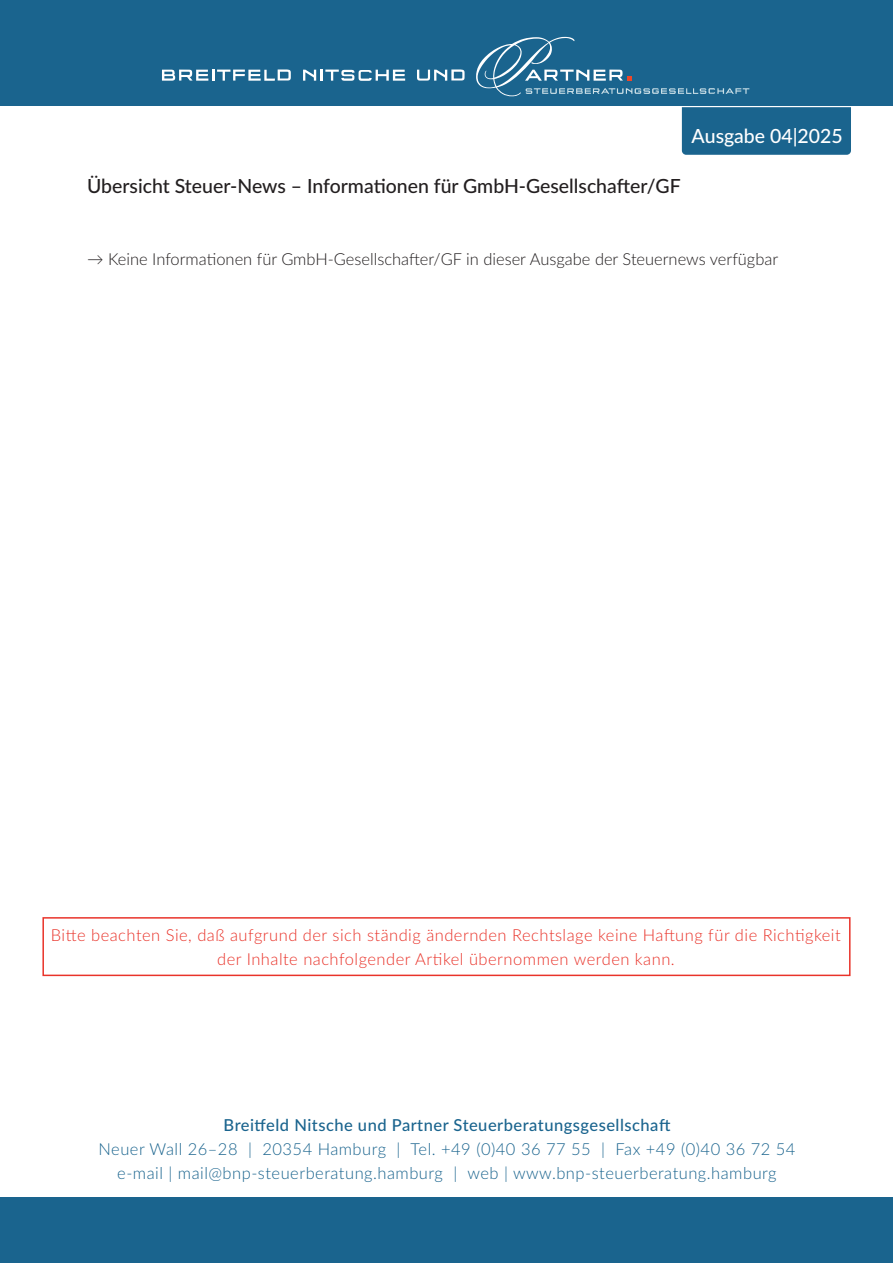
<style>
.page{position:relative;width:893px;height:1263px;background:#fff}
.page>*{position:absolute;margin:0;border:0;box-sizing:border-box;transform-origin:0 0}
.t1{font:500 19.5px "Lato";color:#231f20}
.t2{font:500 19.5px "Lato";color:#fff}
.t3{font:300 16.5px/24px "Lato";letter-spacing:.03em;color:#e9332a;text-align:center}
.t4{font:300 16.5px/24px "Lato";letter-spacing:.03em;color:#1a648e;text-align:center}
.t5{font:300 16.5px "Lato";color:#231f20}
.t6{font:500 16.5px "Lato";letter-spacing:.03em;color:#1a648e}
</style>
<div class="page">
<div style="left:0;top:0;width:893px;height:105px;background:#1a648e"></div>
<svg style="left:162px;top:69px;width:129px;height:12px"></svg>
<svg style="left:303px;top:70px;width:102px;height:11px"></svg>
<svg style="left:417px;top:69px;width:48px;height:12px"></svg>
<svg style="left:476px;top:37px;width:273px;height:59px"></svg>
<div style="left:0;top:1197px;width:893px;height:66px;background:#1a648e"></div>
<div style="left:42px;top:917px;width:808px;height:59px;border:2px solid #e9332a"></div>
<div style="left:682px;top:107px;width:169px;height:48px;background:#1a648e"></div>
<p class="t2" style="left:692px;top:122px;width:153px">Ausgabe 04|2025</p>
<p class="t1" style="left:87px;top:172px;width:595px">Übersicht Steuer-News – Informationen für GmbH-Gesellschafter/GF</p>
<p class="t5" style="left:87px;top:248px;width:693px">→ Keine Informationen für GmbH-Gesellschafter/GF in dieser Ausgabe der Steuernews verfügbar</p>
<p class="t3" style="left:51px;top:922px;width:791px">Bitte beachten Sie, daß aufgrund der sich ständig ändernden Rechtslage keine Haftung für die Richtigkeit der Inhalte nachfolgender Artikel übernommen werden kann.</p>
<p class="t6" style="left:224px;top:1113px;width:448px">Breitfeld Nitsche und Partner Steuerberatungsgesellschaft</p>
<p class="t4" style="left:99px;top:1136px;width:698px">Neuer Wall 26–28 | 20354 Hamburg | Tel. +49 (0)40 36 77 55 | Fax +49 (0)40 36 72 54 e-mail | mail@bnp-steuerberatung.hamburg | web | www.bnp-steuerberatung.hamburg</p>
</div>
